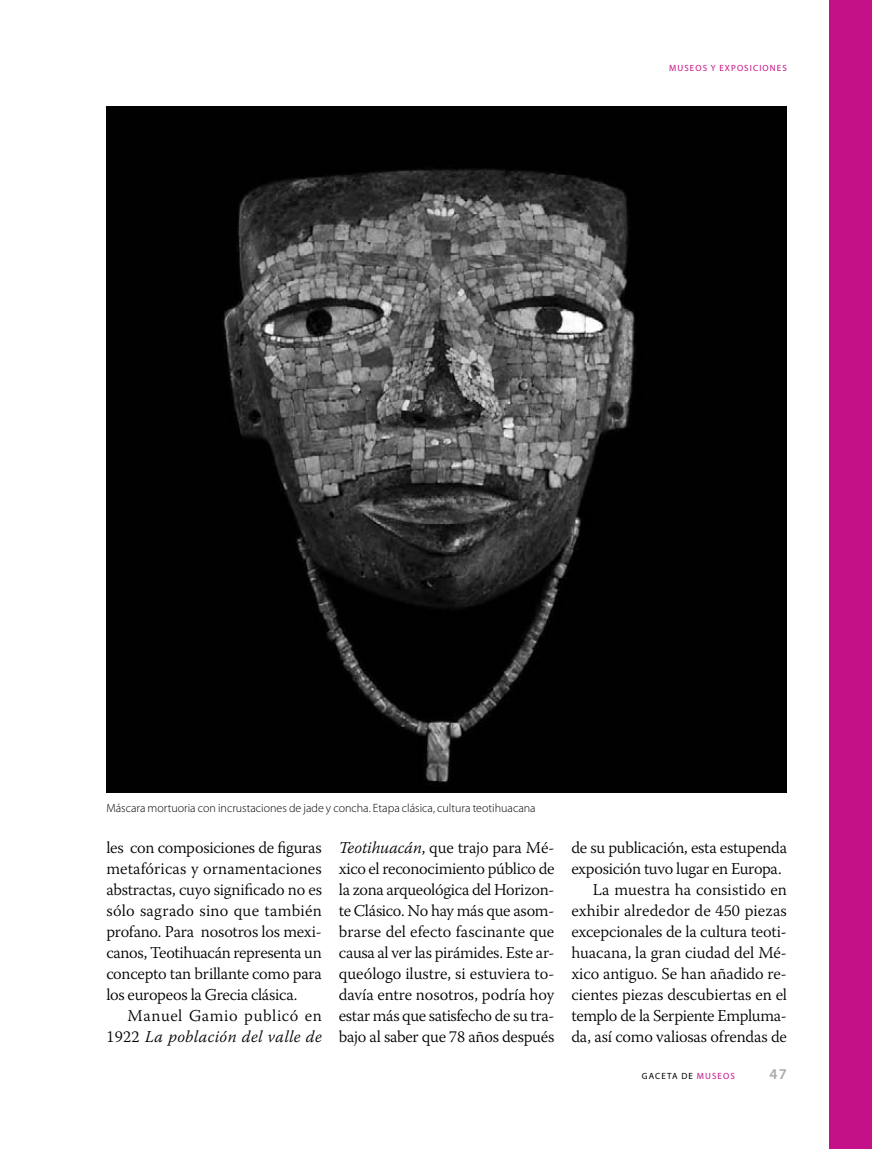
<style>
.page{position:relative;width:872px;height:1149px;background:#fff}
.page>*{position:absolute;margin:0;border:0;box-sizing:border-box;transform-origin:0 0}
.t1{font:300 16.5px/21px "Warnock Pro";letter-spacing:-.01em;color:#000;text-align:justify}
.t2{font:300 16.5px/21px "Warnock Pro";letter-spacing:.035em;color:#000;text-align:right}
.t3{font:300 16.5px "Warnock Pro";letter-spacing:.01em;color:#000}
.t4{font:600 15px "Myriad Pro";color:#a7a9ac}
.t5{font:300 12px "Myriad Pro";color:#000}
.t6{font:9px "Myriad Pro";letter-spacing:.12em;color:#c41188}
.t7{font:9px "Myriad Pro";color:#000}
.s1{font-style:italic}
.s2{color:#c41188}
</style>
<div class="page">
<div style="left:829px;top:0;width:43px;height:1148px;background:#c41188"></div>
<img style="left:106px;top:106px;width:680px;height:686px">
<p class="t6" style="left:669px;top:62px;width:119px">MUSEOS Y EXPOSICIONES</p>
<p class="t5" style="left:106px;top:800px;width:431px">Máscara mortuoria con incrustaciones de jade y concha. Etapa clásica, cultura teotihuacana</p>
<p class="t1" style="left:106px;top:836px;width:217px">les con composiciones de figuras metafóricas y ornamentaciones abstractas, cuyo significado no es sólo sagrado sino que también profano. Para nosotros los mexi&shy;canos, Teotihuacán representa un concepto tan brillante como para los europeos la Grecia clásica.</p>
<p class="t2" style="left:106px;top:1004px;width:217px">Manuel Gamio publicó en<br>1922 <span class="s1">La población del valle de</span></p>
<p class="t1" style="left:339px;top:836px;width:217px"><span class="s1">Teotihuacán</span>, que trajo para Mé&shy;xico el reconocimiento público de la zona arqueológica del Horizon&shy;te Clásico. No hay más que asom&shy;brarse del efecto fascinante que causa al ver las pirámides. Este ar&shy;queólogo ilustre, si estuviera to&shy;davía entre nosotros, podría hoy estar más que satisfecho de su tra&shy;bajo al saber que 78 años después</p>
<p class="t1" style="left:571px;top:836px;width:217px">de su publicación, esta estupenda</p>
<p class="t1" style="left:571px;top:857px;width:212px">exposición tuvo lugar en Europa.</p>
<p class="t3" style="left:592px;top:879px;width:196px">La muestra ha consistido en</p>
<p class="t1" style="left:571px;top:899px;width:217px">exhibir alrededor de 450 piezas</p>
<p class="t1" style="left:571px;top:920px;width:217px">excepcionales de la cultura teoti-</p>
<p class="t1" style="left:571px;top:941px;width:217px">huacana, la gran ciudad del Mé-</p>
<p class="t1" style="left:571px;top:962px;width:217px">xico antiguo. Se han añadido re-</p>
<p class="t1" style="left:571px;top:983px;width:217px">cientes piezas descubiertas en el</p>
<p class="t1" style="left:571px;top:1004px;width:217px">templo de la Serpiente Empluma-</p>
<p class="t1" style="left:571px;top:1025px;width:217px">da, así como valiosas ofrendas de</p>
<p class="t7" style="left:642px;top:1070px;width:94px">GACETA DE <span class="s2">MUSEOS</span></p>
<p class="t4" style="left:769px;top:1064px;width:19px">47</p>
</div>
